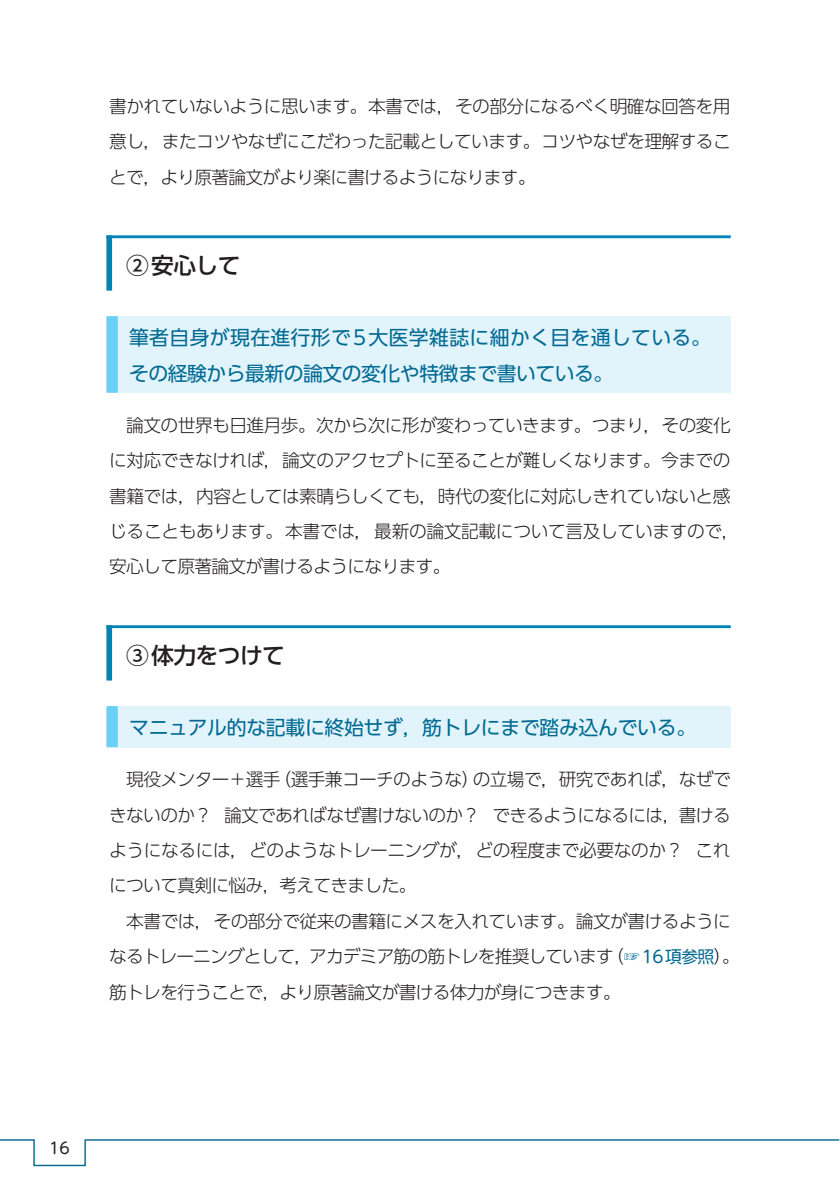
<style>
.page{position:relative;width:840px;height:1191px;background:#fff}
.page>*{position:absolute;margin:0;border:0;box-sizing:border-box;transform-origin:0 0}
.t1{font:500 22.6px "UD Shin Go Pro";letter-spacing:-.02em;color:#231f20}
.t2{font:19.8px/35.4px "UD Shin Go Pro";letter-spacing:.015em;color:#006991}
.t3{font:19.8px "UD Shin Go Pro";letter-spacing:-.015em;color:#006991}
.t4{font:300 17.8px/35.4px "UD Shin Go Pro";letter-spacing:-.03em;color:#231f20}
.t5{font:15.6px "UD Shin M Go Pro";color:#231f20}
.s1{font-family:"UD Shin M Go Pro";font-weight:400;font-size:16.8px;color:#006991}
</style>
<div class="page">
<svg style="left:0;top:1139px;width:839px;height:27px"></svg>
<div style="left:106px;top:235px;width:6px;height:56px;background:#0083b6"></div>
<hr style="left:106px;top:235px;width:624px;height:3px;background:#0083b6">
<div style="left:109px;top:316px;width:621px;height:77px;background:#e1f4fc"></div>
<div style="left:106px;top:316px;width:12px;height:77px;background:#6bcff6"></div>
<div style="left:106px;top:625px;width:6px;height:55px;background:#0083b6"></div>
<hr style="left:106px;top:625px;width:624px;height:3px;background:#0083b6">
<div style="left:109px;top:706px;width:621px;height:41px;background:#e1f4fc"></div>
<div style="left:106px;top:706px;width:12px;height:41px;background:#6bcff6"></div>
<p class="t4" style="left:109px;top:87px;width:622px;text-align:justify">書かれていないように思います。本書では，その部分になるべく明確な回答を用意し，またコツやなぜにこだわった記載としています。コツやなぜを理解することで，より原著論文がより楽に書けるようになります。</p>
<p class="t1" style="left:126px;top:247px;width:116px">②安心して</p>
<p class="t2" style="left:129px;top:319px;width:583px">筆者自身が現在進行形で5大医学雑誌に細かく目を通している。その経験から最新の論文の変化や特徴まで書いている。</p>
<p class="t4" style="left:109px;top:406px;width:631px">　論文の世界も日進月歩。次から次に形が変わっていきます。つまり，その変化に対応できなければ，論文のアクセプトに至ることが難しくなります。今までの書籍では，内容としては素晴らしくても，時代の変化に対応しきれていないと感じることもあります。本書では，最新の論文記載について言及していますので，安心して原著論文が書けるようになります。</p>
<p class="t1" style="left:126px;top:637px;width:160px">③体力をつけて</p>
<p class="t3" style="left:129px;top:711px;width:568px">マニュアル的な記載に終始せず，筋トレにまで踏み込んでいる。</p>
<p class="t4" style="left:109px;top:761px;width:631px">　現役メンター＋選手（選手兼コーチのような）の立場で，研究であれば，なぜできないのか？ 論文であればなぜ書けないのか？ できるようになるには，書けるようになるには，どのようなトレーニングが，どの程度まで必要なのか？ これについて真剣に悩み，考えてきました。<br>　本書では，その部分で従来の書籍にメスを入れています。論文が書けるようになるトレーニングとして，アカデミア筋の筋トレを推奨しています（<span class="s1">☞16項参照</span>）。筋トレを行うことで，より原著論文が書ける体力が身につきます。</p>
<p class="t5" style="left:49px;top:1135px;width:22px">16</p>
</div>
